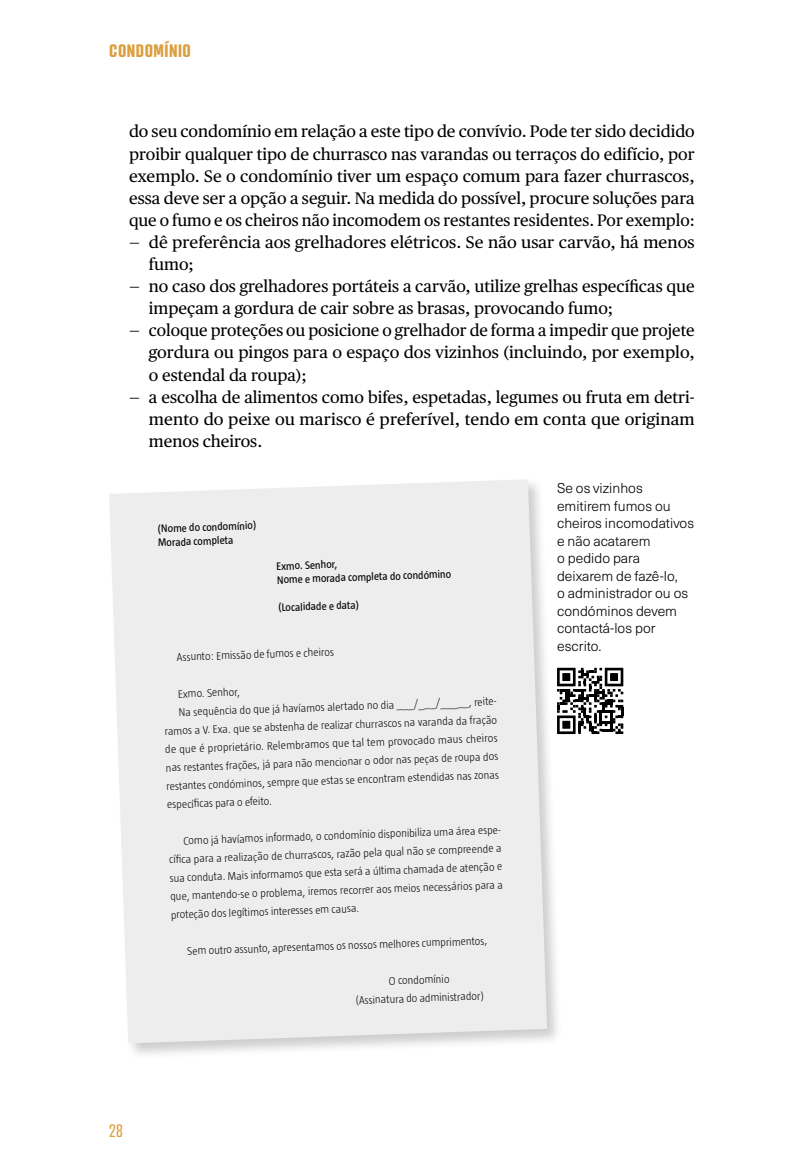
<style>
.page{position:relative;width:794px;height:1166px;background:#fff}
.page>*{position:absolute;margin:0;border:0;box-sizing:border-box;transform-origin:0 0}
.t1{font:700 17.5px "Atrament";letter-spacing:.03em;color:#dc9f3e}
.t2{font:17.5px "Atrament";color:#dc9f3e}
.t3{font:16.62px/22.1px "Publico Text";color:#000;text-align:justify}
.t4{font:300 14px/17.5px "Neue Haas Unica W1 G";color:#000}
.t5{font:300 11.38px/18.4px "Taz";color:#000}
.t6{font:11.03px/13.8px "Taz";color:#000}
</style>
<div class="page">
<div style="left:107px;top:477px;width:456px;height:582px;background:#000;opacity:.2"></div>
<div style="left:109px;top:479px;width:438px;height:564px;background:#ededee"></div>
<svg style="left:557px;top:668px;width:66px;height:66px"></svg>
<p class="t1" style="left:109px;top:40px;width:83px">CONDOMÍNIO</p>
<p class="t3" style="left:129px;top:121px;width:567px">do seu condomínio em relação a este tipo de convívio. Pode ter sido decidido proibir qualquer tipo de churrasco nas varandas ou terraços do edifício, por exemplo. Se o condomínio tiver um espaço comum para fazer churrascos, essa deve ser a opção a seguir. Na medida do possível, procure soluções para que o fumo e os cheiros não incomodem os restantes residentes. Por exemplo:</p>
<p class="t3" style="left:149px;top:231px;width:547px;text-indent:-20px">— dê preferência aos grelhadores elétricos. Se não usar carvão, há menos fumo;</p>
<p class="t3" style="left:149px;top:275px;width:547px;text-indent:-20px">— no caso dos grelhadores portáteis a carvão, utilize grelhas específicas que impeçam a gordura de cair sobre as brasas, provocando fumo;</p>
<p class="t3" style="left:149px;top:319px;width:547px;text-indent:-20px">— coloque proteções ou posicione o grelhador de forma a impedir que projete gordura ou pingos para o espaço dos vizinhos (incluindo, por exemplo, o estendal da roupa);</p>
<p class="t3" style="left:149px;top:386px;width:547px;text-indent:-20px">— a escolha de alimentos como bifes, espetadas, legumes ou fruta em detri&shy;mento do peixe ou marisco é preferível, tendo em conta que originam menos cheiros.</p>
<p class="t6" style="left:157px;top:522px;width:101px;rotate:-2deg">(Nome do condomínio)<br>Morada completa</p>
<p class="t6" style="left:276px;top:559px;width:176px;rotate:-2deg">Exmo. Senhor,<br>Nome e morada completa do condómino</p>
<p class="t6" style="left:278px;top:601px;width:83px;rotate:-2deg">(Localidade e data)</p>
<p class="t5" style="left:176px;top:648px;width:159px;rotate:-2deg">Assunto: Emissão de fumos e cheiros</p>
<p class="t5" style="left:178px;top:685px;width:63px;rotate:-2deg">Exmo. Senhor,</p>
<p class="t5" style="left:178px;top:703px;width:322px;rotate:-2deg">Na sequência do que já havíamos alertado no dia ___/___/_____, reite-</p>
<p class="t5" style="left:164px;top:722px;width:334px;rotate:-2deg">ramos a V. Exa. que se abstenha de realizar churrascos na varanda da fração</p>
<p class="t5" style="left:165px;top:740px;width:334px;rotate:-2deg">de que é proprietário. Relembramos que tal tem provocado maus cheiros</p>
<p class="t5" style="left:165px;top:759px;width:334px;rotate:-2deg">nas restantes frações, já para não mencionar o odor nas peças de roupa dos</p>
<p class="t5" style="left:166px;top:777px;width:334px;rotate:-2deg">restantes condóminos, sempre que estas se encontram estendidas nas zonas</p>
<p class="t5" style="left:167px;top:795px;width:106px;rotate:-2deg">específi cas para o efeito.</p>
<p class="t5" style="left:168px;top:832px;width:337px;text-indent:15px;rotate:-2deg">Como já havíamos informado, o condomínio disponibiliza uma área espe&shy;cífi ca para a realização de churrascos, razão pela qual não se compreende a sua conduta. Mais informamos que esta será a última chamada de atenção e que, mantendo-se o problema, iremos recorrer aos meios necessários para a proteção dos legítimos interesses em causa.</p>
<p class="t5" style="left:187px;top:942px;width:302px;rotate:-2deg">Sem outro assunto, apresentamos os nossos melhores cumprimentos,</p>
<p class="t5" style="left:354px;top:973px;width:130px;text-align:center;rotate:-2deg">O condomínio<br>(Assinatura do administrador)</p>
<p class="t2" style="left:109px;top:1120px;width:15px">28</p>
<p class="t4" style="left:557px;top:479px;width:139px">Se os vizinhos emitirem fumos ou cheiros incomodativos e não acatarem<br>o pedido para deixarem de fazê-lo,<br>o administrador ou os condóminos devem contactá-los por escrito.</p>
</div>
